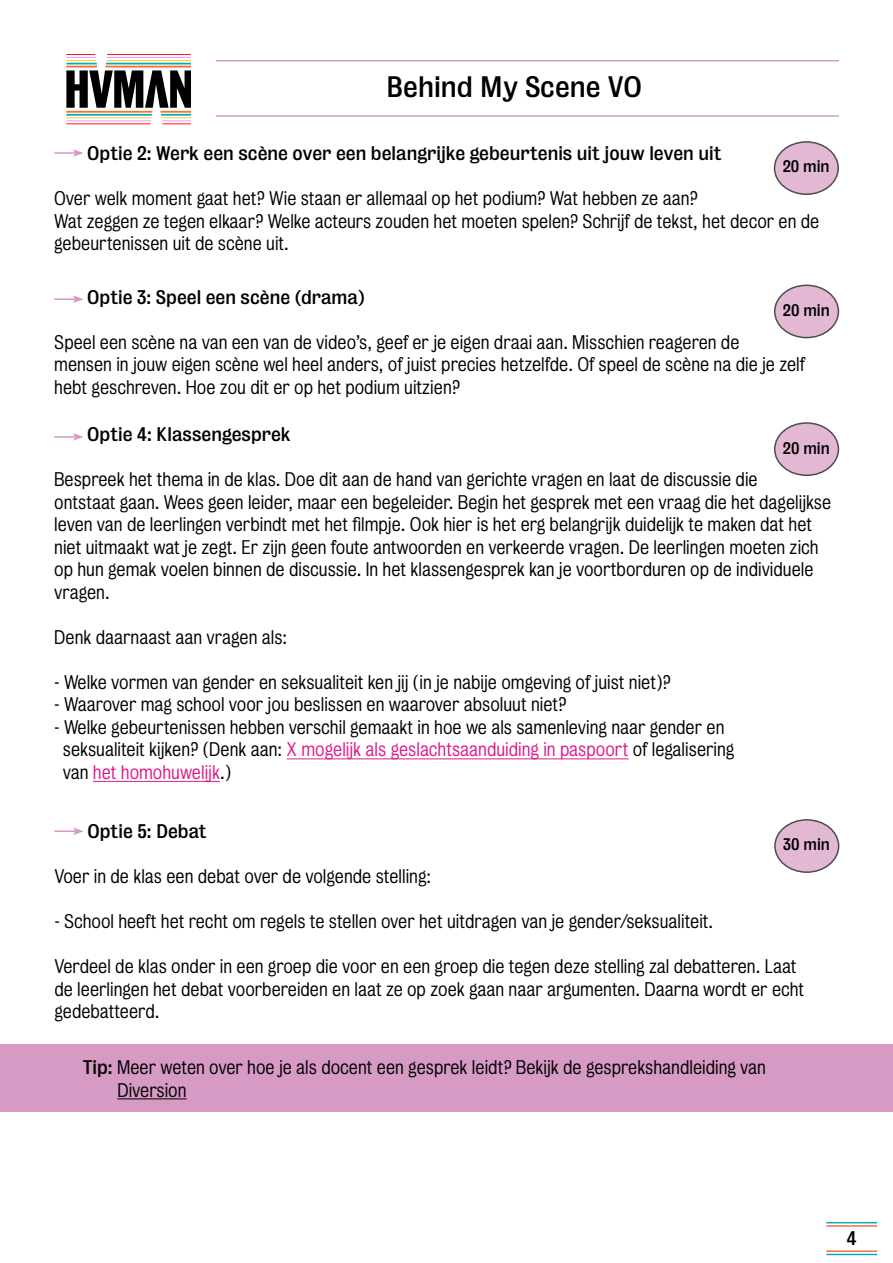
<style>
.page{position:relative;width:893px;height:1263px;background:#fff}
.page>*{position:absolute;margin:0;border:0;box-sizing:border-box;transform-origin:0 0}
.t1{font:27px "Bureau Grot";color:#000}
.t2{font:300 18px/22.5px "Bureau Grot";color:#000}
.t3{font:18px "Bureau Grot";color:#000}
.t4{font:15.3px "Bureau Grot";color:#000}
.s1{color:#dd1a8a}
.s2{font-weight:400}
</style>
<div class="page">
<hr style="left:826px;top:1225px;width:51px;height:2px;background:#f06f3b">
<hr style="left:826px;top:1254px;width:51px;height:1px;background:#00b0bf">
<hr style="left:826px;top:1222px;width:51px;height:1px;background:#00b0bf">
<hr style="left:826px;top:1250px;width:51px;height:2px;background:#f06f3b">
<svg style="left:66px;top:70px;width:125px;height:38px"></svg>
<hr style="left:106px;top:60px;width:85px;height:1px;background:#ffc800">
<hr style="left:66px;top:60px;width:30px;height:1px;background:#ffc800">
<hr style="left:106px;top:63px;width:85px;height:1px;background:#00b0bf">
<hr style="left:66px;top:63px;width:31px;height:1px;background:#00b0bf">
<hr style="left:66px;top:66px;width:31px;height:1px;background:#ff6e28">
<hr style="left:105px;top:66px;width:86px;height:1px;background:#ff6e28">
<svg style="left:107px;top:57px;width:84px;height:1px"></svg>
<hr style="left:107px;top:54px;width:84px;height:1px;background:#f00">
<svg style="left:66px;top:54px;width:30px;height:4px"></svg>
<hr style="left:66px;top:120px;width:85px;height:1px;background:#ff91ff">
<hr style="left:161px;top:117px;width:30px;height:1px;background:#ffc800">
<hr style="left:66px;top:117px;width:85px;height:1px;background:#ffc800">
<hr style="left:66px;top:114px;width:86px;height:2px;background:#00b0bf">
<hr style="left:161px;top:114px;width:30px;height:2px;background:#00b0bf">
<hr style="left:66px;top:111px;width:86px;height:2px;background:#ff6e28">
<hr style="left:160px;top:111px;width:31px;height:2px;background:#ff6e28">
<hr style="left:66px;top:123px;width:85px;height:1px;background:#f00">
<svg style="left:162px;top:120px;width:29px;height:4px"></svg>
<hr style="left:216px;top:60px;width:623px;height:2px;background:#d79ac4">
<hr style="left:216px;top:115px;width:623px;height:2px;background:#d79ac4">
<hr style="left:54px;top:298px;width:21px;height:2px;background:#d799c4">
<svg style="left:73px;top:295px;width:10px;height:8px"></svg>
<div style="left:0;top:1044px;width:893px;height:68px;background:#d79ac4"></div>
<hr style="left:117px;top:1098px;width:70px;height:1px;background:#000">
<hr style="left:54px;top:152px;width:21px;height:2px;background:#d799c4">
<svg style="left:73px;top:149px;width:10px;height:8px"></svg>
<div style="left:774px;top:142px;width:64px;height:52px;background:#e3b8d5;border-radius:50%"></div>
<div style="left:774px;top:141px;width:65px;height:54px;border:2px solid #000;border-radius:50%"></div>
<div style="left:775px;top:285px;width:63px;height:53px;background:#e3b8d5;border-radius:50%"></div>
<div style="left:774px;top:285px;width:65px;height:53px;border:2px solid #000;border-radius:50%"></div>
<hr style="left:287px;top:759px;width:341px;height:1px;background:#dd1a8a">
<hr style="left:93px;top:781px;width:127px;height:1px;background:#dd1a8a">
<hr style="left:54px;top:436px;width:21px;height:2px;background:#d799c4">
<svg style="left:73px;top:433px;width:10px;height:8px"></svg>
<div style="left:775px;top:423px;width:63px;height:52px;background:#e3b8d5;border-radius:50%"></div>
<div style="left:774px;top:422px;width:65px;height:54px;border:2px solid #000;border-radius:50%"></div>
<div style="left:775px;top:820px;width:64px;height:52px;background:#e3b8d5;border-radius:50%"></div>
<div style="left:774px;top:819px;width:65px;height:54px;border:2px solid #000;border-radius:50%"></div>
<hr style="left:54px;top:830px;width:21px;height:2px;background:#d799c4">
<svg style="left:73px;top:827px;width:11px;height:8px"></svg>
<h1 class="t1" style="left:386px;top:70px;width:257px">Behind My Scene VO</h1>
<p class="t3" style="left:87px;top:143px;width:636px">Optie 2: Werk een scène over een belangrijke gebeurtenis uit jouw leven uit</p>
<p class="t2" style="left:54px;top:188px;width:767px">Over welk moment gaat het? Wie staan er allemaal op het podium? Wat hebben ze aan?<br>Wat zeggen ze tegen elkaar? Welke acteurs zouden het moeten spelen? Schrijf de tekst, het decor en de gebeurtenissen uit de scène uit.</p>
<p class="t4" style="left:783px;top:158px;width:48px">20 min</p>
<p class="t3" style="left:87px;top:286px;width:279px">Optie 3: Speel een scène (drama)</p>
<p class="t2" style="left:54px;top:331px;width:752px">Speel een scène na van een van de video’s, geef er je eigen draai aan. Misschien reageren de<br>mensen in jouw eigen scène wel heel anders, of juist precies hetzelfde. Of speel de scène na die je zelf hebt geschreven. Hoe zou dit er op het podium uitzien?</p>
<p class="t4" style="left:783px;top:301px;width:48px">20 min</p>
<p class="t3" style="left:87px;top:424px;width:205px">Optie 4: Klassengesprek</p>
<p class="t2" style="left:54px;top:469px;width:778px">Bespreek het thema in de klas. Doe dit aan de hand van gerichte vragen en laat de discussie die<br>ontstaat gaan. Wees geen leider, maar een begeleider. Begin het gesprek met een vraag die het dagelijkse leven van de leerlingen verbindt met het filmpje. Ook hier is het erg belangrijk duidelijk te maken dat het niet uitmaakt wat je zegt. Er zijn geen foute antwoorden en verkeerde vragen. De leerlingen moeten zich op hun gemak voelen binnen de discussie. In het klassengesprek kan je voortborduren op de individuele vragen.</p>
<p class="t2" style="left:54px;top:626px;width:235px">Denk daarnaast aan vragen als:</p>
<p class="t2" style="left:54px;top:671px;width:618px">- Welke vormen van gender en seksualiteit ken jij (in je nabije omgeving of juist niet)?</p>
<p class="t2" style="left:54px;top:694px;width:514px">- Waarover mag school voor jou beslissen en waarover absoluut niet?</p>
<p class="t2" style="left:63px;top:716px;width:673px;text-indent:-9px">- Welke gebeurtenissen hebben verschil gemaakt in hoe we als samenleving naar gender en seksualiteit kijken? (Denk aan: <span class="s1">X mogelijk als geslachtsaanduiding in paspoort</span> of legalisering van <span class="s1">het homohuwelijk</span>.)</p>
<p class="t4" style="left:783px;top:439px;width:48px">20 min</p>
<p class="t3" style="left:87px;top:821px;width:121px">Optie 5: Debat</p>
<p class="t2" style="left:54px;top:865px;width:378px">Voer in de klas een debat over de volgende stelling:</p>
<p class="t2" style="left:54px;top:910px;width:660px">- School heeft het recht om regels te stellen over het uitdragen van je gender/seksualiteit.</p>
<p class="t2" style="left:54px;top:955px;width:751px">Verdeel de klas onder in een groep die voor en een groep die tegen deze stelling zal debatteren. Laat de leerlingen het debat voorbereiden en laat ze op zoek gaan naar argumenten. Daarna wordt er echt gedebatteerd.</p>
<p class="t4" style="left:783px;top:835px;width:48px">30 min</p>
<p class="t2" style="left:117px;top:1056px;width:650px;text-indent:-35px"><span class="s2">Tip:</span> Meer weten over hoe je als docent een gesprek leidt? Bekijk de gesprekshandleiding van<br>Diversion</p>
<p class="t3" style="left:847px;top:1228px;width:11px">4</p>
</div>
